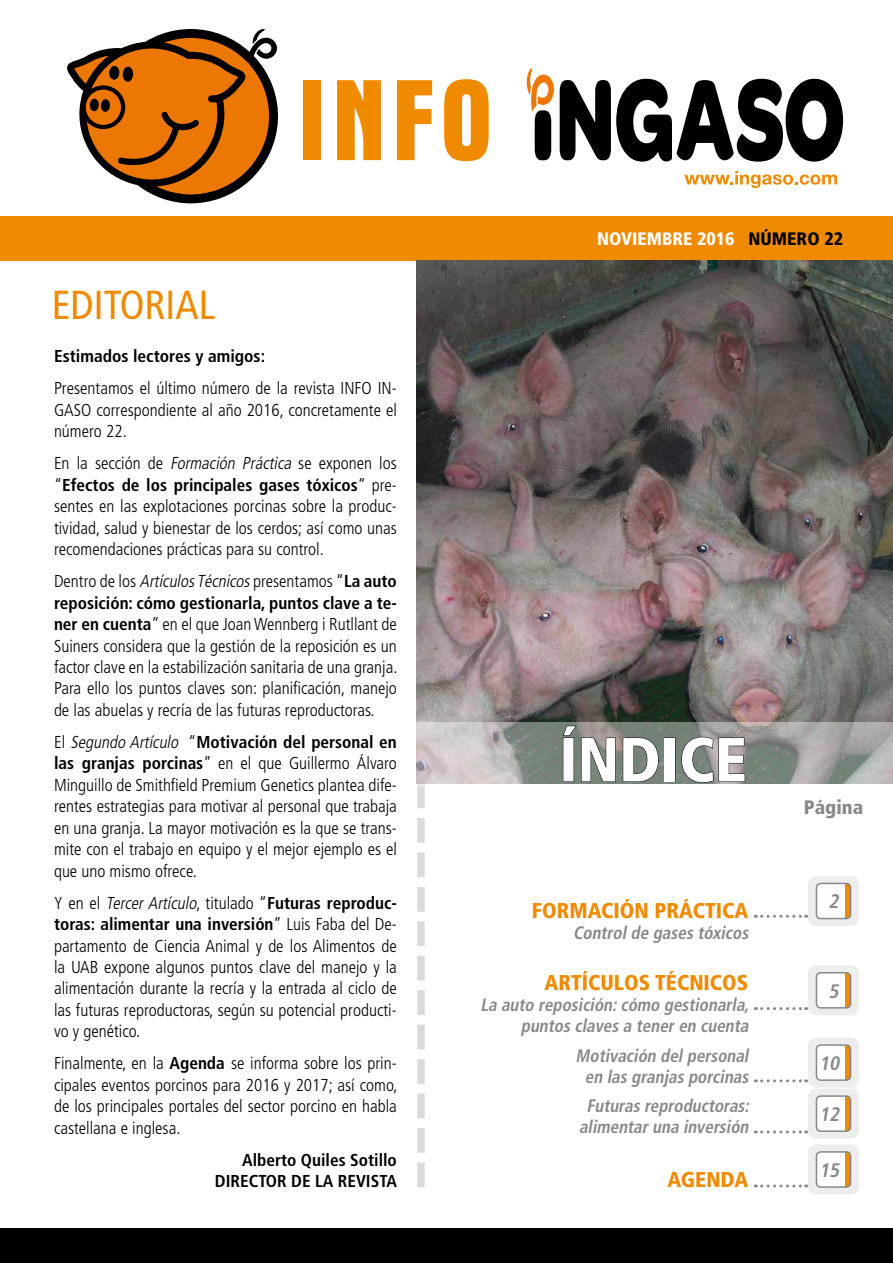
<style>
.page{position:relative;width:893px;height:1263px;background:#fff}
.page>*{position:absolute;margin:0;border:0;box-sizing:border-box;transform-origin:0 0}
.t1{font:900 condensed 62.25px "Frutiger";color:#fff}
.t2{font:condensed 40.5px "Frutiger";color:#f08a00}
.t3{font:900 condensed 21.45px "Frutiger";color:#f08a00}
.t4{font:italic 700 condensed 19.5px "Frutiger";color:#87888a}
.t5{font:900 condensed 19.5px "Frutiger";color:#87888a}
.t6{font:italic 700 condensed 18px/21px "Frutiger";color:#87888a;text-align:center;scale:.95 1}
.t7{font:900 condensed 18px "Frutiger";color:#fff}
.t8{font:300 condensed 17.25px/21.5px "Frutiger";color:#000;text-align:justify}
.t9{font:700 condensed 17.25px/21.5px "Frutiger";color:#000;text-align:right}
.s1{font-style:italic}
.s2{font-weight:700}
.s3{color:#000}
</style>
<div class="page">
<div style="left:0;top:1229px;width:893px;height:34px;background:#000"></div>
<div style="left:808px;top:1144px;width:51px;height:50px;background:#eceded;border-radius:9px"></div>
<svg style="left:762px;top:1184px;width:45px;height:3px"></svg>
<div style="left:816px;top:1152px;width:34px;height:35px;background:#fff;border-radius:4px"></div>
<div style="left:845px;top:1152px;width:5px;height:35px;background:#f08a00"></div>
<div style="left:816px;top:1151px;width:35px;height:37px;border:2px solid #87888a;border-radius:4px"></div>
<div style="left:808px;top:876px;width:51px;height:50px;background:#eceded;border-radius:9px"></div>
<svg style="left:762px;top:915px;width:45px;height:3px"></svg>
<div style="left:816px;top:883px;width:34px;height:35px;background:#fff;border-radius:4px"></div>
<div style="left:845px;top:883px;width:5px;height:35px;background:#f08a00"></div>
<div style="left:816px;top:883px;width:35px;height:36px;border:2px solid #87888a;border-radius:4px"></div>
<div style="left:808px;top:965px;width:51px;height:50px;background:#eceded;border-radius:9px"></div>
<svg style="left:762px;top:1007px;width:45px;height:3px"></svg>
<div style="left:816px;top:973px;width:34px;height:35px;background:#fff;border-radius:4px"></div>
<div style="left:845px;top:973px;width:5px;height:35px;background:#f08a00"></div>
<div style="left:816px;top:972px;width:35px;height:36px;border:2px solid #87888a;border-radius:4px"></div>
<div style="left:808px;top:1037px;width:51px;height:50px;background:#eceded;border-radius:9px"></div>
<svg style="left:762px;top:1079px;width:45px;height:3px"></svg>
<div style="left:816px;top:1045px;width:34px;height:35px;background:#fff;border-radius:4px"></div>
<div style="left:845px;top:1045px;width:5px;height:35px;background:#f08a00"></div>
<div style="left:816px;top:1044px;width:35px;height:37px;border:2px solid #87888a;border-radius:4px"></div>
<div style="left:808px;top:1089px;width:51px;height:49px;background:#eceded;border-radius:9px"></div>
<svg style="left:762px;top:1130px;width:45px;height:3px"></svg>
<div style="left:816px;top:1096px;width:34px;height:35px;background:#fff;border-radius:4px"></div>
<div style="left:845px;top:1096px;width:5px;height:35px;background:#f08a00"></div>
<div style="left:816px;top:1095px;width:35px;height:37px;border:2px solid #87888a;border-radius:4px"></div>
<div style="left:0;top:216px;width:893px;height:45px;background:#f08a00"></div>
<svg style="left:417px;top:786px;width:8px;height:401px"></svg>
<img style="left:417px;top:261px;width:476px;height:461px">
<svg style="left:417px;top:722px;width:476px;height:64px"></svg>
<svg style="left:527px;top:68px;width:316px;height:94px"></svg>
<svg style="left:67px;top:29px;width:211px;height:175px"></svg>
<svg style="left:563px;top:725px;width:53px;height:57px"></svg>
<svg style="left:622px;top:737px;width:37px;height:45px"></svg>
<div style="left:664px;top:738px;width:11px;height:44px;border:1px solid #000"></div>
<svg style="left:681px;top:736px;width:64px;height:47px"></svg>
<div style="left:303px;top:80px;width:18px;height:80px;background:#f08a00"></div>
<svg style="left:337px;top:80px;width:44px;height:80px"></svg>
<svg style="left:397px;top:80px;width:35px;height:80px"></svg>
<svg style="left:444px;top:79px;width:45px;height:82px"></svg>
<svg style="left:684px;top:171px;width:153px;height:17px"></svg>
<h2 class="t2" style="left:52px;top:281px;width:165px">EDITORIAL</h2>
<p class="t9" style="left:54px;top:346px;width:213px">Estimados lectores y amigos:</p>
<p class="t8" style="left:54px;top:378px;width:344px">Presentamos el último número de la revista INFO IN-GASO correspondiente al año 2016, concretamente el número 22.</p>
<p class="t8" style="left:54px;top:453px;width:344px">En la sección de <span class="s1">Formación Práctica</span> se exponen los “<span class="s2">Efectos de los principales gases tóxicos</span>” pre&shy;sentes en las explotaciones porcinas sobre la produc&shy;tividad, salud y bienestar de los cerdos; así como unas recomendaciones prácticas para su control.</p>
<p class="t8" style="left:54px;top:571px;width:345px">Dentro de los <span class="s1">ArtículosTécnicos</span>presentamos “<span class="s2">La auto reposición: cómo gestionarla, puntos clave a te&shy;ner en cuenta</span>” en el que Joan Wennberg i Rutllant de Suiners considera que la gestión de la reposición es un factor clave en la estabilización sanitaria de una granja.<br>Para ello los puntos claves son: planificación, manejo de las abuelas y recría de las futuras reproductoras.</p>
<p class="t8" style="left:54px;top:731px;width:344px">El <span class="s1">Segundo Artículo</span> “<span class="s2">Motivación del personal en las granjas porcinas</span>” en el que Guillermo Álvaro Minguillo de Smithfield Premium Genetics plantea dife&shy;rentes estrategias para motivar al personal que trabaja en una granja. La mayor motivación es la que se trans&shy;mite con el trabajo en equipo y el mejor ejemplo es el que uno mismo ofrece.</p>
<p class="t8" style="left:54px;top:892px;width:344px">Y en el <span class="s1">Tercer Artículo</span>, titulado “<span class="s2">Futuras reproduc&shy;toras: alimentar una inversión</span>” Luis Faba del De&shy;partamento de Ciencia Animal y de los Alimentos de la UAB expone algunos puntos clave del manejo y la alimentación durante la recría y la entrada al ciclo de las futuras reproductoras, según su potencial producti&shy;vo y genético.</p>
<p class="t8" style="left:54px;top:1053px;width:345px">Finalmente, en la <span class="s2">Agenda</span> se informa sobre los prin&shy;cipales eventos porcinos para 2016 y 2017; así como, de los principales portales del sector porcino en habla castellana e inglesa.</p>
<p class="t9" style="left:215px;top:1149px;width:183px">Alberto Quiles Sotillo<br>DIRECTOR DE LA REVISTA</p>
<p class="t7" style="left:597px;top:228px;width:247px">NOVIEMBRE 2016 <span class="s3">NÚMERO 22</span></p>
<h1 class="t1" style="left:559px;top:722px;width:189px">ÍNDICE</h1>
<p class="t3" style="left:532px;top:898px;width:218px">FORMACIÓN PRÁCTICA</p>
<p class="t6" style="left:573px;top:922px;width:190px">Controlde gasestóxicos</p>
<p class="t3" style="left:545px;top:970px;width:205px">ARTÍCULOS TÉCNICOS</p>
<p class="t6" style="left:480px;top:994px;width:288px;text-align:right">La auto reposición:cómo gestionarla, puntosclavesa teneren cuenta</p>
<p class="t6" style="left:576px;top:1045px;width:187px">Motivación delpersonal en lasgranjasporcinas</p>
<p class="t6" style="left:579px;top:1095px;width:184px">Futurasreproductoras: alimentaruna inversión</p>
<p class="t3" style="left:667px;top:1167px;width:82px">AGENDA</p>
<p class="t5" style="left:804px;top:795px;width:61px">Página</p>
<p class="t4" style="left:828px;top:890px;width:16px">2</p>
<p class="t4" style="left:828px;top:979px;width:16px">5</p>
<p class="t4" style="left:819px;top:1052px;width:26px">10</p>
<p class="t4" style="left:819px;top:1103px;width:26px">12</p>
<p class="t4" style="left:819px;top:1158px;width:26px">15</p>
</div>
